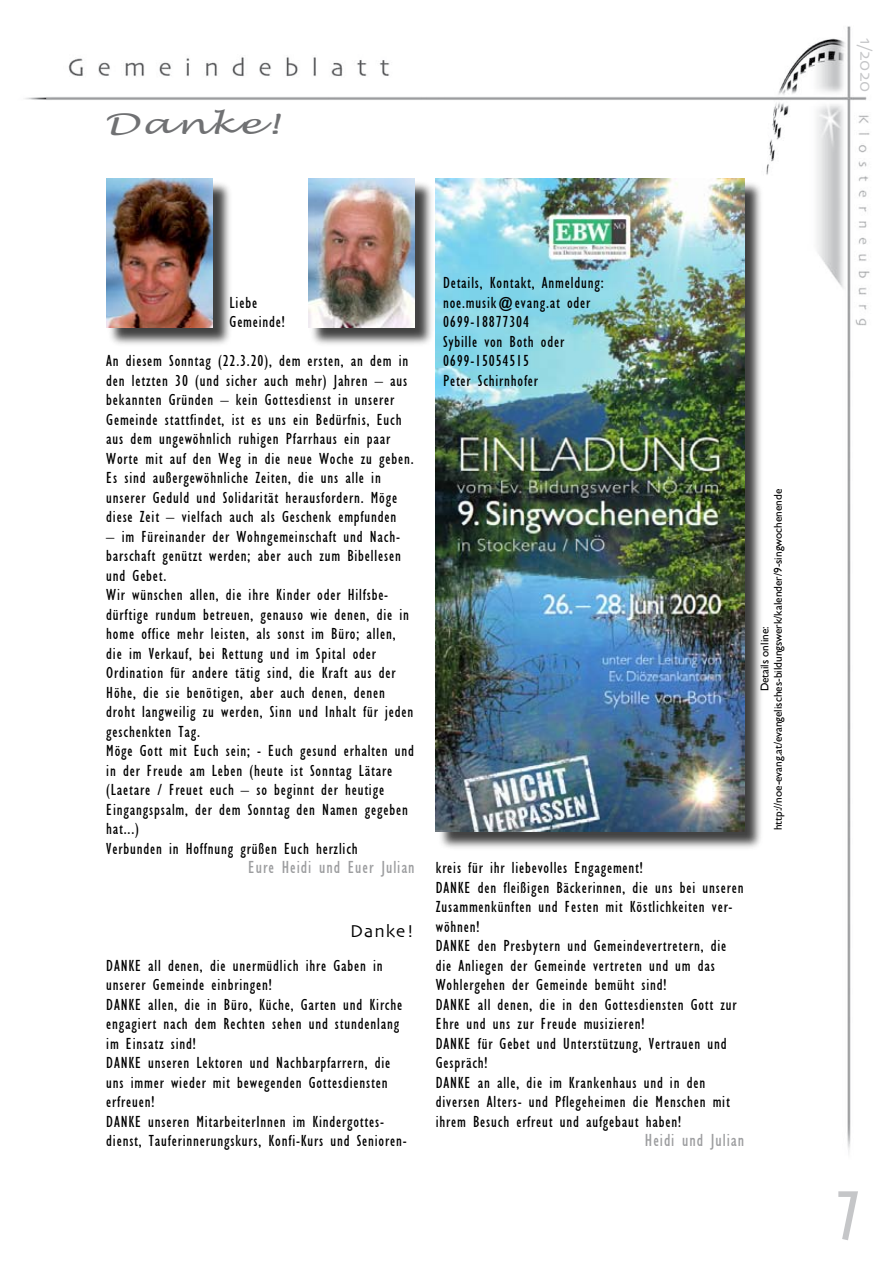
<style>
.page{position:relative;width:893px;height:1263px;background:#fff}
.page>*{position:absolute;margin:0;border:0;box-sizing:border-box;transform-origin:0 0}
.t1{font:italic 28.35px "Lucida Handwriting";letter-spacing:.05em;color:#707173;scale:1.43 1}
.t2{font:condensed 18px "Gill Sans";letter-spacing:.05em;color:#9c9d9f}
.t3{font:18px "Skia";color:#c5c6c8}
.t4{font:18px "Skia";letter-spacing:.05em;color:#000}
.t5{font:condensed 16.5px/19.5px "Gill Sans";letter-spacing:.05em;color:#000}
.t6{font:11.25px/13.5px "Gill Sans";color:#000;text-align:center}
</style>
<div class="page">
<img style="left:25px;top:26px;width:845px;height:1127px">
<div style="left:437px;top:180px;width:326px;height:672px;background:#000;opacity:.75"></div>
<img style="left:436px;top:179px;width:308px;height:653px">
<div style="left:108px;top:180px;width:125px;height:166px;background:#000;opacity:.75"></div>
<img style="left:106px;top:179px;width:107px;height:148px">
<div style="left:310px;top:180px;width:125px;height:166px;background:#000;opacity:.75"></div>
<img style="left:308px;top:179px;width:107px;height:148px">
<h1 class="t1" style="left:104px;top:106px;width:124px">Danke!</h1>
<p class="t5" style="left:230px;top:293px;width:57px">Liebe<br>Gemeinde!</p>
<p class="t5" style="left:106px;top:351px;width:309px">An diesem Sonntag (22.3.20), dem ersten, an dem in den letzten 30 (und sicher auch mehr) Jahren – aus bekannten Gründen – kein Gottesdienst in unserer Gemeinde stattfindet, ist es uns ein Bedürfnis, Euch aus dem ungewöhnlich ruhigen Pfarrhaus ein paar Worte mit auf den Weg in die neue Woche zu geben.<br>Es sind außergewöhnliche Zeiten, die uns alle in unserer Geduld und Solidarität herausfordern. Möge diese Zeit – vielfach auch als Geschenk empfunden</p>
<p class="t5" style="left:106px;top:527px;width:309px">– im Füreinander der Wohngemeinschaft und Nach&shy;barschaft genützt werden; aber auch zum Bibellesen und Gebet.<br>Wir wünschen allen, die ihre Kinder oder Hilfsbe&shy;dürftige rundum betreuen, genauso wie denen, die in home office mehr leisten, als sonst im Büro; allen, die im Verkauf, bei Rettung und im Spital oder Ordination für andere tätig sind, die Kraft aus der Höhe, die sie benötigen, aber auch denen, denen droht langweilig zu werden, Sinn und Inhalt für jeden geschenkten Tag.<br>Möge Gott mit Euch sein; - Euch gesund erhalten und in der Freude am Leben (heute ist Sonntag Lätare (Laetare / Freuet euch – so beginnt der heutige Eingangspsalm, der dem Sonntag den Namen gegeben hat...)<br>Verbunden in Hoffnung grüßen Euch herzlich</p>
<p class="t2" style="left:248px;top:857px;width:168px">Eure Heidi und Euer Julian</p>
<p class="t4" style="left:350px;top:921px;width:66px">Danke!</p>
<p class="t5" style="left:106px;top:956px;width:302px">DANKE all denen, die unermüdlich ihre Gaben in unserer Gemeinde einbringen!<br>DANKE allen, die in Büro, Küche, Garten und Kirche engagiert nach dem Rechten sehen und stundenlang im Einsatz sind!<br>DANKE unseren Lektoren und Nachbarpfarrern, die uns immer wieder mit bewegenden Gottesdiensten erfreuen!<br>DANKE unseren MitarbeiterInnen im Kindergottes&shy;dienst, Tauferinnerungskurs, Konfi-Kurs und Senioren-</p>
<p class="t5" style="left:443px;top:273px;width:162px">Details, Kontakt, Anmeldung: noe.musik@evang.at oder<br>0699-18877304<br>Sybille von Both oder<br>0699-15054515<br>Peter Schirnhofer</p>
<p class="t5" style="left:436px;top:858px;width:309px">kreis für ihr liebevolles Engagement!<br>DANKE den fleißigen Bäckerinnen, die uns bei unseren Zusammenkünften und Festen mit Köstlichkeiten ver&shy;wöhnen!<br>DANKE den Presbytern und Gemeindevertretern, die die Anliegen der Gemeinde vertreten und um das Wohlergehen der Gemeinde bemüht sind!<br>DANKE all denen, die in den Gottesdiensten Gott zur Ehre und uns zur Freude musizieren!<br>DANKE für Gebet und Unterstützung, Vertrauen und Gespräch!<br>DANKE an alle, die im Krankenhaus und in den diversen Alters- und Pflegeheimen die Menschen mit ihrem Besuch erfreut und aufgebaut haben!</p>
<p class="t2" style="left:645px;top:1130px;width:101px">Heidi und Julian</p>
<p class="t6" style="left:758px;top:830px;width:343px;rotate:-90deg">Details online: http://noe-evang.at/evangelisches-bildungswerk/kalender/9-singwochenende</p>
<p class="t3" style="left:877px;top:38px;width:55px;rotate:90deg">1/2020</p>
</div>
